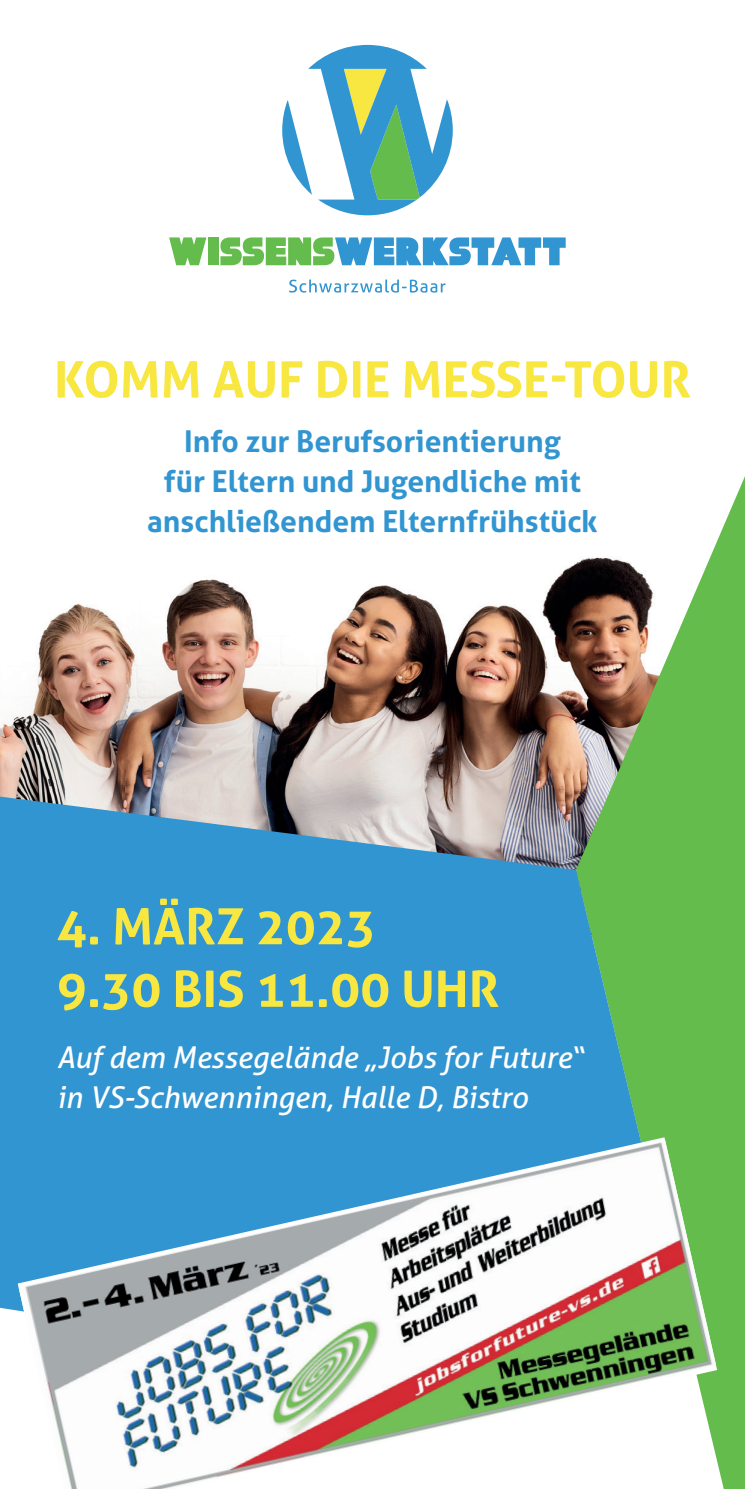
<style>
.page{position:relative;width:745px;height:1489px;background:#fff}
.page>*{position:absolute;margin:0;border:0;box-sizing:border-box;transform-origin:0 0}
.t1{font:700 50px/62.5px "Aller";color:#f8e741}
.t2{font:700 30px/40px "Aller";color:#3195d1;text-align:center}
.t3{font:italic 30px/40px "Aller";color:#fff}
</style>
<div class="page">
<img style="left:0;top:563px;width:575px;height:233px">
<svg style="left:169px;top:237px;width:37px;height:28px"></svg>
<div style="left:208px;top:237px;width:10px;height:28px;background:#64bc4c"></div>
<svg style="left:220px;top:237px;width:345px;height:28px"></svg>
<svg style="left:289px;top:279px;width:156px;height:13px"></svg>
<svg style="left:282px;top:45px;width:170px;height:170px"></svg>
<svg style="left:575px;top:478px;width:169px;height:1010px;fill:#64bc4c"></svg>
<svg style="left:0;top:796px;width:686px;height:515px;background:#439bbd"></svg>
<img style="left:19px;top:1140px;width:696px;height:348px">
<h1 class="t1" style="left:54px;top:348px;width:638px">KOMM AUF DIE MESSE-TOUR</h1>
<p class="t2" style="left:147px;top:420px;width:451px">Info zur Berufsorientierung<br>für Eltern und Jugendliche mit anschließendem Elternfrühstück</p>
<h1 class="t1" style="left:57px;top:894px;width:443px">4. MÄRZ 2023<br>9.30 BIS 11.00 UHR</h1>
<p class="t3" style="left:57px;top:1037px;width:527px">Auf dem Messegelände „Jobs for Future“ in VS-Schwenningen, Halle D, Bistro</p>
</div>
